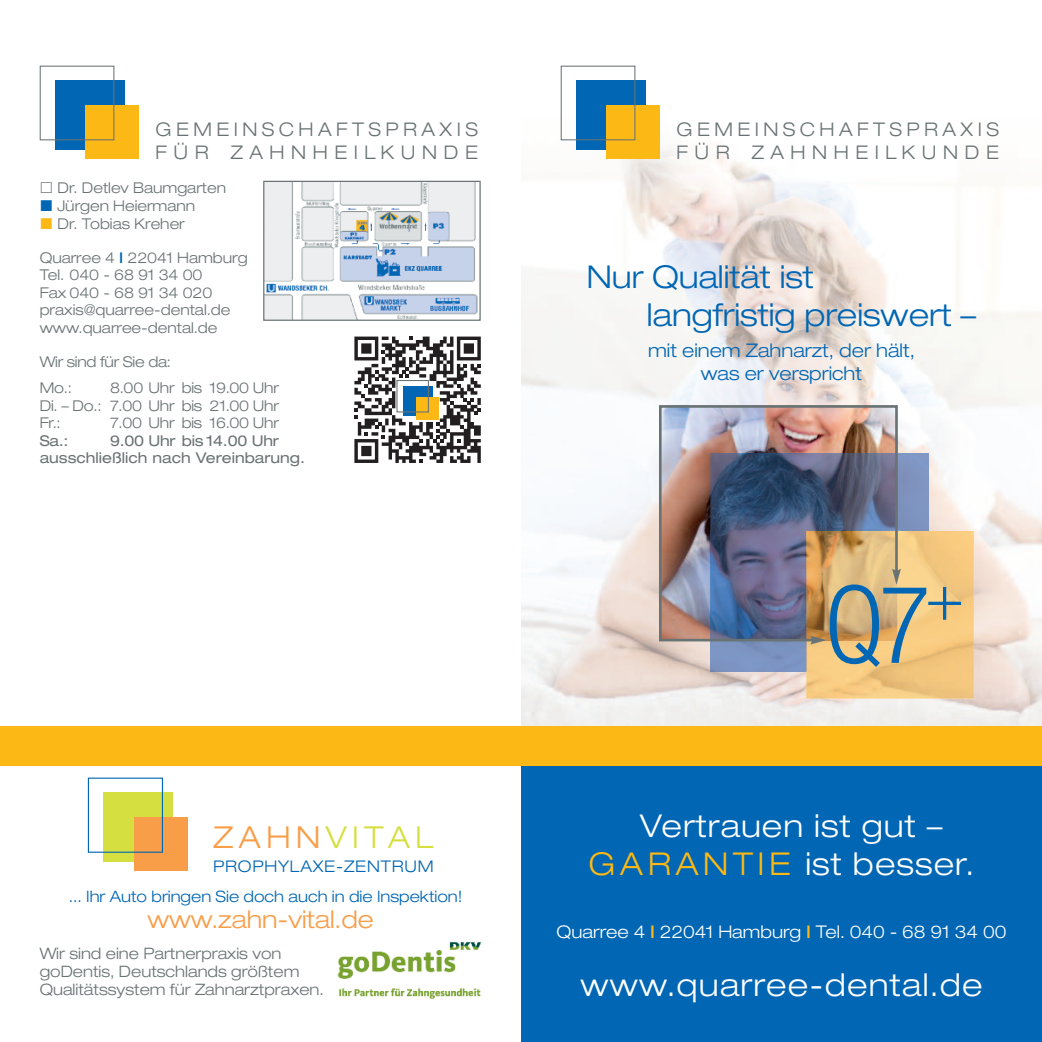
<style>
.page{position:relative;width:1042px;height:1042px;background:#fff}
.page>*{position:absolute;margin:0;border:0;box-sizing:border-box;transform-origin:0 0}
.t1{font:300 condensed 107.98px "Helvetica Neue";color:#0166b3}
.t2{font:300 expanded 31.5px/38.5px "Helvetica Neue";letter-spacing:.04em;color:#fff}
.t3{font:300 expanded 31.5px/38.5px "Helvetica Neue";color:#0166b3}
.t4{font:300 expanded 30.28px "Helvetica Neue";letter-spacing:.185em;color:#d5df3f}
.t5{font:300 expanded 24.5px "Helvetica Neue";color:#f89d48}
.t6{font:300 expanded 18.9px/22.6px "Helvetica Neue";letter-spacing:.235em;color:#6a7374}
.t7{font:300 expanded 18.9px/22.8px "Helvetica Neue";color:#0166b3;text-align:center}
.t8{font:300 expanded 17.5px "Helvetica Neue";color:#fff}
.t9{font:300 expanded 16.1px "Helvetica Neue";letter-spacing:.05em;color:#0166b3}
.t10{font:300 expanded 15.75px/18.4px "Helvetica Neue";color:#6a7374}
.t11{font:300 expanded 15.75px "Helvetica Neue";color:#0166b3}
.t12{font:300 expanded 14.88px/17.5px "Helvetica Neue";color:#6a7374}
.t13{font:expanded 14.88px/17.5px "Helvetica Neue";color:#6a7374}
.s1{font-weight:500;font-stretch:normal;color:#0166b3}
.s2{color:#f89d48}
.s3{color:#fcb814}
.s4{font-weight:500;font-stretch:normal;color:#fcb814}
</style>
<div class="page">
<img style="left:521px;top:93px;width:521px;height:632px">
<div style="left:521px;top:765px;width:521px;height:277px;background:#0166b3"></div>
<div style="left:104px;top:792px;width:69px;height:70px;background:#d5df3f"></div>
<div style="left:134px;top:817px;width:54px;height:54px;background:#f89d48"></div>
<div style="left:88px;top:777px;width:75px;height:76px;border:1px solid #0166b3"></div>
<div style="left:521px;top:725px;width:521px;height:40px;background:#fcb814"></div>
<div style="left:0;top:725px;width:521px;height:40px;background:#fcb814"></div>
<img style="left:337px;top:941px;width:145px;height:58px">
<div style="left:55px;top:80px;width:70px;height:70px;background:#0166b3"></div>
<div style="left:86px;top:105px;width:53px;height:53px;background:#fcb814"></div>
<div style="left:40px;top:66px;width:74px;height:74px;border:1px solid #6a7374"></div>
<div style="left:576px;top:80px;width:70px;height:70px;background:#0166b3"></div>
<div style="left:607px;top:105px;width:53px;height:53px;background:#fcb814"></div>
<div style="left:561px;top:66px;width:74px;height:74px;border:1px solid #6a7374"></div>
<img style="left:265px;top:183px;width:213px;height:136px">
<div style="left:263px;top:181px;width:218px;height:140px;border:1px solid #6a7374"></div>
<svg style="left:354px;top:336px;width:127px;height:127px"></svg>
<div style="left:899px;top:453px;width:29px;height:78px;background:#7f93c0"></div>
<div style="left:710px;top:643px;width:96px;height:28px;background:#7c94c3"></div>
<img style="left:806px;top:531px;width:168px;height:168px">
<img style="left:658px;top:404px;width:241px;height:239px">
<svg style="left:892px;top:569px;width:9px;height:16px"></svg>
<svg style="left:810px;top:636px;width:16px;height:8px"></svg>
<p class="t6" style="left:156px;top:120px;width:324px">GEMEINSCHAFTSPRAXIS<br>FÜR ZAHNHEILKUNDE</p>
<p class="t6" style="left:676px;top:120px;width:324px">GEMEINSCHAFTSPRAXIS<br>FÜR ZAHNHEILKUNDE</p>
<p class="t12" style="left:57px;top:181px;width:170px">Dr. Detlev Baumgarten<br>Jürgen Heiermann<br>Dr. Tobias Kreher</p>
<p class="t12" style="left:40px;top:250px;width:209px">Quarree 4 <span class="s1">I</span> 22041 Hamburg<br>Tel. 040 - 68 91 34 00<br>Fax 040 - 68 91 34 020 praxis@quarree-dental.de www.quarree-dental.de</p>
<p class="t12" style="left:40px;top:350px;width:133px;line-height:26.2px">Wir sind für Sie da:<br>Mo.:</p>
<p class="t12" style="left:40px;top:381px;width:241px;text-align:justify;text-indent:70px">8.00 Uhr bis 19.00 Uhr Di. – Do.: 7.00 Uhr bis 21.00 Uhr Fr.:</p>
<p class="t12" style="left:110px;top:416px;width:170px">7.00 Uhr bis 16.00 Uhr</p>
<p class="t13" style="left:40px;top:433px;width:30px">Sa.:</p>
<p class="t13" style="left:40px;top:433px;width:267px;text-indent:70px">9.00 Uhr bis 14.00 Uhr ausschließlich nach Vereinbarung.</p>
<h3 class="t4" style="left:214px;top:826px;width:221px"><span class="s2">ZAHN</span>VITAL</h3>
<p class="t9" style="left:213px;top:860px;width:222px">PROPHYLAXE-ZENTRUM</p>
<p class="t11" style="left:69px;top:891px;width:395px">... Ihr Auto bringen Sie doch auch in die Inspektion!</p>
<h3 class="t5" style="left:147px;top:910px;width:228px">www.zahn-vital.de</h3>
<p class="t10" style="left:40px;top:945px;width:286px">Wir sind eine Partnerpraxis von goDentis, Deutschlands größtem<br>Qualitätssystem für Zahnarztpraxen.</p>
<h2 class="t3" style="left:647px;top:260px;width:331px;text-indent:-60px">Nur Qualität ist<br>langfristig preiswert –</h2>
<p class="t7" style="left:648px;top:341px;width:268px">mit einem Zahnarzt, der hält, was er verspricht</p>
<h1 class="t1" style="left:824px;top:586px;width:141px">Q7<sup>+</sup></h1>
<h2 class="t2" style="left:589px;top:809px;width:387px;text-indent:51px">Vertrauen ist gut –<br><span class="s3">GARANTIE</span> ist besser.</h2>
<p class="t8" style="left:556px;top:925px;width:451px">Quarree 4 <span class="s4">I</span> 22041 Hamburg <span class="s4">I</span> Tel. 040 - 68 91 34 00</p>
<h2 class="t2" style="left:580px;top:968px;width:403px">www.quarree-dental.de</h2>
</div>
